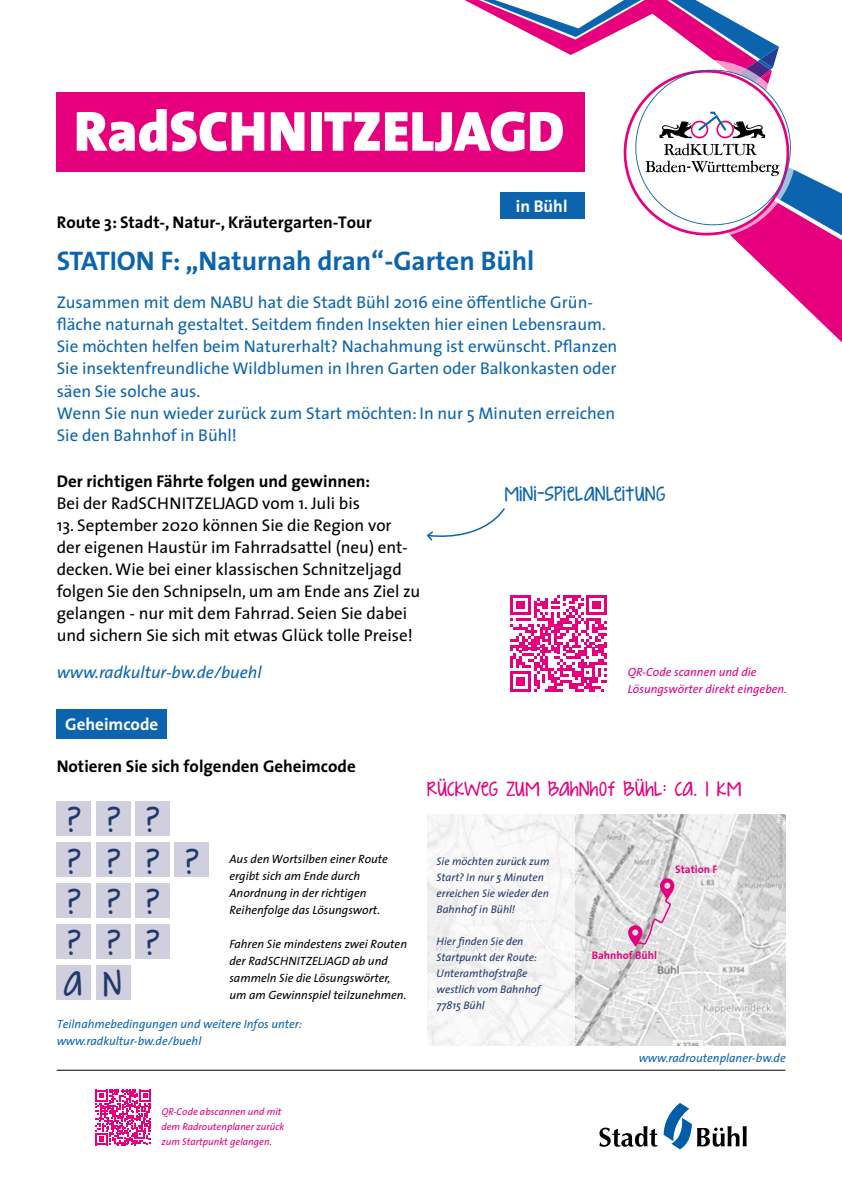
<style>
.page{position:relative;width:842px;height:1191px;background:#fff}
.page>*{position:absolute;margin:0;border:0;box-sizing:border-box;transform-origin:0 0}
.t1{font:900 57px "The Sans";color:#fff}
.t2{font:46.8px "KG Strawberry Limeade";color:#21396d}
.t3{font:700 27px "The Sans";color:#0c64af}
.t4{font:27px "KG Strawberry Limeade";color:#e6007d}
.t5{font:27px "KG Strawberry Limeade";color:#0c64af}
.t6{font:700 17.1px "The Sans";color:#fff}
.t7{font:17px/22px "The Sans";color:#0c64af}
.t8{font:17px/22px "The Sans";color:#000}
.t9{font:700 17px "The Sans";color:#000}
.t10{font:italic 17px "The Sans";color:#0c64af}
.t11{font:700 17px "The Sans";color:#fff}
.t12{font:italic 12px/17px "The Sans";color:#000}
.t13{font:italic 12px "The Sans";color:#0c64af}
.t14{font:italic 12px/17px "The Sans";color:#e6007d}
.t15{font:italic 11px/16px "The Sans";color:#21396d}
.t16{font:700 11px "The Sans";color:#e6007d}
.t17{font:italic 10px/15px "The Sans";color:#e6007d}
.t18{font:5px "The Sans";color:#9d9d9c}
</style>
<div class="page">
<svg style="left:464px;top:0;width:378px;height:342px"></svg>
<img style="left:574px;top:814px;width:211px;height:231px">
<div style="left:57px;top:92px;width:528px;height:80px;background:#e6007d"></div>
<svg style="left:426px;top:508px;width:79px;height:33px"></svg>
<hr style="left:57px;top:1070px;width:728px;height:1px;background:#000">
<div style="left:421px;top:804px;width:153px;height:247px;background:#f7f7f7"></div>
<svg style="left:510px;top:595px;width:97px;height:96px"></svg>
<div style="left:57px;top:709px;width:110px;height:30px;background:#0c64af"></div>
<div style="left:57px;top:924px;width:34px;height:34px;background:#d0cfde"></div>
<div style="left:57px;top:965px;width:34px;height:34px;background:#d0cfde"></div>
<div style="left:96px;top:924px;width:34px;height:34px;background:#d0cfde"></div>
<div style="left:96px;top:965px;width:34px;height:34px;background:#d0cfde"></div>
<div style="left:135px;top:924px;width:35px;height:34px;background:#d0cfde"></div>
<div style="left:135px;top:842px;width:35px;height:35px;background:#d0cfde"></div>
<div style="left:135px;top:883px;width:35px;height:34px;background:#d0cfde"></div>
<div style="left:57px;top:883px;width:34px;height:34px;background:#d0cfde"></div>
<div style="left:96px;top:883px;width:34px;height:34px;background:#d0cfde"></div>
<div style="left:57px;top:842px;width:34px;height:35px;background:#d0cfde"></div>
<div style="left:96px;top:842px;width:34px;height:35px;background:#d0cfde"></div>
<div style="left:57px;top:801px;width:34px;height:34px;background:#d0cfde"></div>
<div style="left:96px;top:801px;width:34px;height:34px;background:#d0cfde"></div>
<div style="left:135px;top:801px;width:35px;height:34px;background:#d0cfde"></div>
<div style="left:174px;top:842px;width:35px;height:35px;background:#d0cfde"></div>
<div style="left:500px;top:192px;width:85px;height:27px;background:#0c64af"></div>
<svg style="left:599px;top:1126px;width:58px;height:20px"></svg>
<svg style="left:664px;top:1103px;width:83px;height:46px"></svg>
<svg style="left:628px;top:878px;width:46px;height:69px;background:#debdcf"></svg>
<svg style="left:96px;top:1089px;width:55px;height:56px"></svg>
<p class="t1" style="left:74px;top:83px;width:492px">RadSCHNITZELJAGD</p>
<p class="t9" style="left:57px;top:207px;width:317px">Route 3: Stadt-, Natur-, Kräutergarten-Tour</p>
<p class="t11" style="left:516px;top:192px;width:53px">in Bühl</p>
<p class="t3" style="left:57px;top:238px;width:479px">STATION F: „Naturnah dran“-Garten Bühl</p>
<p class="t7" style="left:57px;top:291px;width:562px">Zusammen mit dem NABU hat die Stadt Bühl 2016 eine öffentliche Grün&shy;fläche naturnah gestaltet. Seitdem finden Insekten hier einen Lebensraum.<br>Sie möchten helfen beim Naturerhalt? Nachahmung ist erwünscht. Pflanzen Sie insektenfreundliche Wildblumen in Ihren Garten oder Balkonkasten oder säen Sie solche aus.</p>
<p class="t7" style="left:57px;top:401px;width:560px">Wenn Sie nun wieder zurück zum Start möchten: In nur 5 Minuten erreichen<br>Sie den Bahnhof in Bühl!</p>
<p class="t9" style="left:57px;top:467px;width:315px">Der richtigen Fährte folgen und gewinnen:</p>
<p class="t8" style="left:57px;top:492px;width:305px">Bei der RadSCHNITZELJAGD vom 1. Juli bis</p>
<p class="t8" style="left:57px;top:514px;width:365px">13. September 2020 können Sie die Region vor<br>der eigenen Haustür im Fahrradsattel (neu) ent&shy;decken. Wie bei einer klassischen Schnitzeljagd folgen Sie den Schnipseln, um am Ende ans Ziel zu gelangen - nur mit dem Fahrrad. Seien Sie dabei und sichern Sie sich mit etwas Glück tolle Preise!</p>
<p class="t10" style="left:57px;top:658px;width:207px">www.radkultur-bw.de/buehl</p>
<p class="t6" style="left:65px;top:710px;width:95px">Geheimcode</p>
<p class="t5" style="left:505px;top:471px;width:162px">mini-spielanleitung</p>
<p class="t14" style="left:628px;top:663px;width:160px">QR-Code scannen und die<br>Lösungswörter direkt eingeben.</p>
<p class="t9" style="left:57px;top:751px;width:301px">Notieren Sie sich folgenden Geheimcode</p>
<p class="t2" style="left:67px;top:781px;width:15px">?</p>
<p class="t2" style="left:107px;top:781px;width:15px">?</p>
<p class="t2" style="left:146px;top:781px;width:15px">?</p>
<p class="t2" style="left:67px;top:822px;width:15px">?</p>
<p class="t2" style="left:107px;top:822px;width:15px">?</p>
<p class="t2" style="left:67px;top:863px;width:15px">?</p>
<p class="t2" style="left:107px;top:863px;width:15px">?</p>
<p class="t2" style="left:146px;top:822px;width:15px">?</p>
<p class="t2" style="left:146px;top:863px;width:15px">?</p>
<p class="t2" style="left:67px;top:904px;width:15px">?</p>
<p class="t2" style="left:63px;top:945px;width:60px">a n</p>
<p class="t2" style="left:107px;top:904px;width:15px">?</p>
<p class="t2" style="left:146px;top:904px;width:15px">?</p>
<p class="t2" style="left:185px;top:822px;width:15px">?</p>
<p class="t12" style="left:229px;top:850px;width:160px">Aus den Wortsilben einer Route ergibt sich am Ende durch<br>Anordnung in der richtigen<br>Reihenfolge das Lösungswort.</p>
<p class="t12" style="left:229px;top:935px;width:179px">Fahren Sie mindestens zwei Routen der RadSCHNITZELJAGD ab und sammeln Sie die Lösungswörter, um am Gewinnspiel teilzunehmen.</p>
<p class="t13" style="left:57px;top:1014px;width:247px">Teilnahmebedingungen und weitere Infos unter:</p>
<p class="t13" style="left:57px;top:1031px;width:146px">www.radkultur-bw.de/buehl</p>
<p class="t4" style="left:427px;top:766px;width:316px">rückweg zum bahnhof bühl: ca. 1 km</p>
<p class="t15" style="left:437px;top:853px;width:114px">Sie möchten zurück zum<br>Start? In nur 5 Minuten erreichen Sie wieder den<br>Bahnhof in Bühl!</p>
<p class="t15" style="left:437px;top:933px;width:102px">Hier finden Sie den<br>Startpunkt der Route:</p>
<p class="t15" style="left:437px;top:965px;width:92px">Unteramthofstraße</p>
<p class="t15" style="left:437px;top:981px;width:105px">westlich vom Bahnhof</p>
<p class="t15" style="left:437px;top:997px;width:50px">77815 Bühl</p>
<p class="t16" style="left:675px;top:860px;width:44px">Station F</p>
<p class="t16" style="left:592px;top:946px;width:67px">Bahnhof Bühl</p>
<p class="t18" style="left:777px;top:868px;width:52px;rotate:-90deg">Quelle: Openstreetmap</p>
<p class="t13" style="left:639px;top:1047px;width:149px">www.radroutenplaner-bw.de</p>
<p class="t17" style="left:161px;top:1104px;width:124px">QR-Code abscannen und mit dem Radroutenplaner zurück zum Startpunkt gelangen.</p>
</div>
